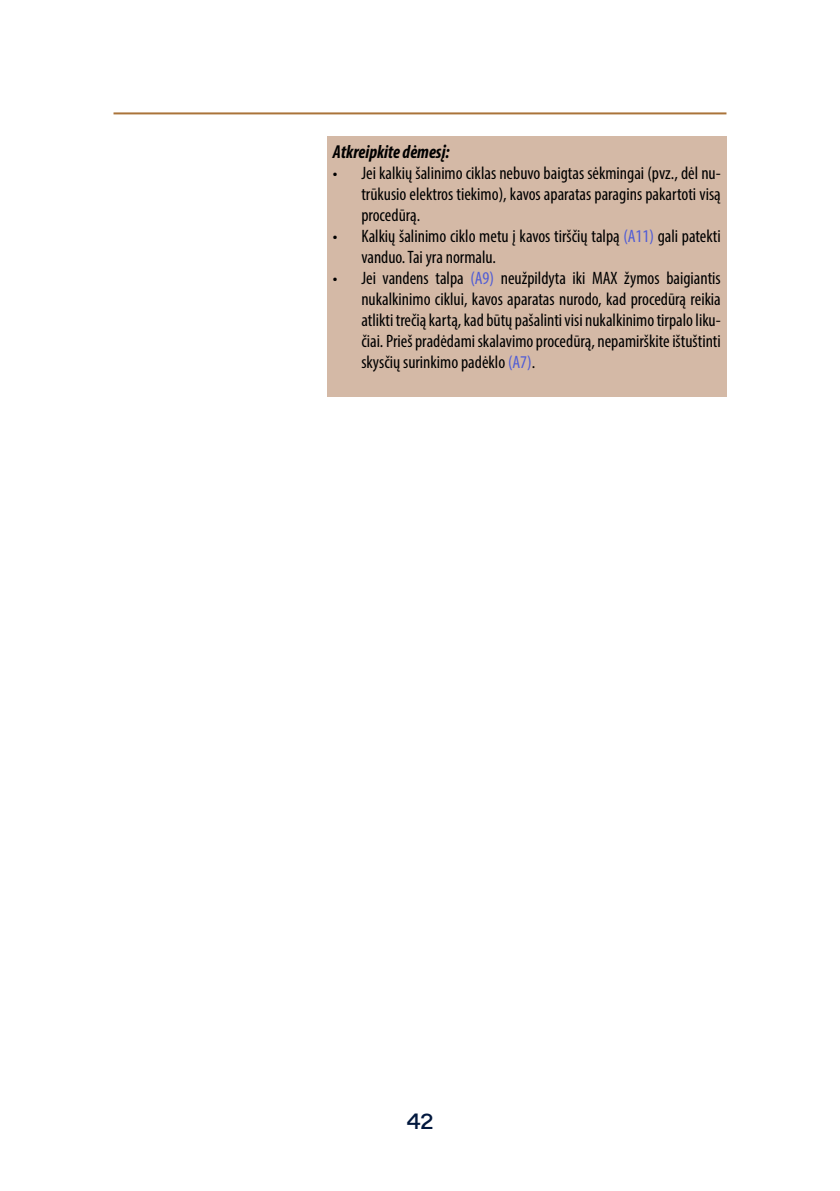
<style>
.page{position:relative;width:840px;height:1191px;background:#fff}
.page>*{position:absolute;margin:0;border:0;box-sizing:border-box;transform-origin:0 0}
.t1{font:500 22px "De Longhi Sans";color:#02183e}
.pericoli{font:italic 700 condensed 18.8px "Myriad Pro";color:#000;scale:.96 1}
.t2{font:condensed 18px/21px "Myriad Pro";color:#000;text-align:justify}
.s1{color:#4f5cd6}
</style>
<div class="page">
<hr style="left:113px;top:112px;width:613px;height:2px;background:#aa743a">
<div style="left:327px;top:136px;width:399px;height:261px;background:#d4b9a6"></div>
<p class="pericoli" style="left:333px;top:140px;width:123px">Atkreipkite dėmesį:</p>
<p class="t2" style="left:361px;top:162px;width:361px;text-indent:-28px">• Jei kalkių šalinimo ciklas nebuvo baigtas sėkmingai (pvz., dėl nu&shy;trūkusio elektros tiekimo), kavos aparatas paragins pakartoti visą procedūrą.</p>
<p class="t2" style="left:361px;top:225px;width:361px;text-indent:-28px">• Kalkių šalinimo ciklo metu į kavos tirščių talpą <span class="s1">(A11)</span> gali patekti vanduo. Tai yra normalu.</p>
<p class="t2" style="left:361px;top:267px;width:361px;text-indent:-28px">• Jei vandens talpa <span class="s1">(A9)</span> neužpildyta iki MAX žymos baigiantis nukalkinimo ciklui, kavos aparatas nurodo, kad procedūrą reikia atlikti trečią kartą, kad būtų pašalinti visi nukalkinimo tirpalo liku&shy;čiai. Prieš pradėdami skalavimo procedūrą, nepamirškite ištuštinti skysčių surinkimo padėklo <span class="s1">(A7)</span>.</p>
<p class="t1" style="left:406px;top:1108px;width:28px">42</p>
</div>
